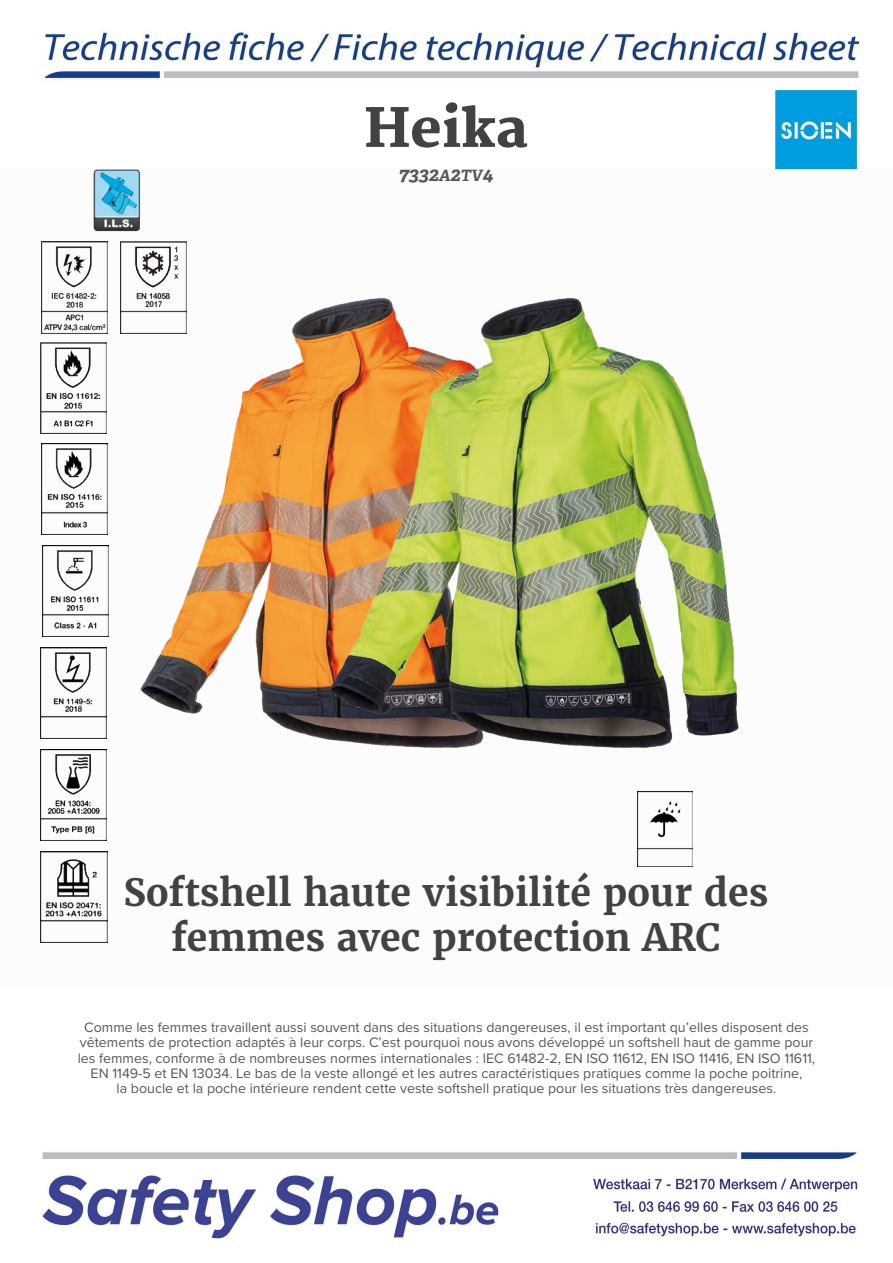
<style>
.page{position:relative;width:893px;height:1263px;background:#fff}
.page>*{position:absolute;margin:0;border:0;box-sizing:border-box;transform-origin:0 0}
.t1{font:800 52.5px "Merriweather";color:#424243}
.t2{font:700 37.5px/45px "Merriweather";color:#424243;text-align:center}
.t3{font:italic 700 19.5px "Adelle PE";color:#575756}
.t4{font:14.25px/15.3px "Proxima Nova";color:#575756;text-align:center}
.s1{font-size:15.6px}
</style>
<div class="page">
<img style="left:41px;top:31px;width:819px;height:1208px">
<div style="left:0;top:169px;width:893px;height:818px;background:#fcfcfc"></div>
<img style="left:91px;top:165px;width:52px;height:67px">
<img style="left:42px;top:242px;width:66px;height:91px">
<img style="left:41px;top:342px;width:66px;height:92px">
<img style="left:41px;top:443px;width:66px;height:91px">
<img style="left:43px;top:545px;width:66px;height:92px">
<img style="left:40px;top:647px;width:66px;height:92px">
<img style="left:41px;top:749px;width:66px;height:92px">
<img style="left:41px;top:851px;width:66px;height:92px">
<img style="left:110px;top:170px;width:188px;height:563px">
<img style="left:298px;top:298px;width:441px;height:569px">
<h1 class="t1" style="left:364px;top:98px;width:164px">Heika</h1>
<h3 class="t3" style="left:399px;top:160px;width:96px">7332<span class="s1">A</span>2<span class="s1">TV</span>4</h3>
<h2 class="t2" style="left:124px;top:869px;width:646px">Softshell haute visibilité pour des femmes avec protection ARC</h2>
<p class="t4" style="left:78px;top:1019px;width:739px">Comme les femmes travaillent aussi souvent dans des situations dangereuses, il est important qu’elles disposent des vêtements de protection adaptés à leur corps. C’est pourquoi nous avons développé un softshell haut de gamme pour les femmes, conforme à de nombreuses normes internationales : IEC 61482-2, EN ISO 11612, EN ISO 11416, EN ISO 11611, EN 1149-5 et EN 13034. Le bas de la veste allongé et les autres caractéristiques pratiques comme la poche poitrine,<br>la boucle et la poche intérieure rendent cette veste softshell pratique pour les situations très dangereuses.</p>
</div>
